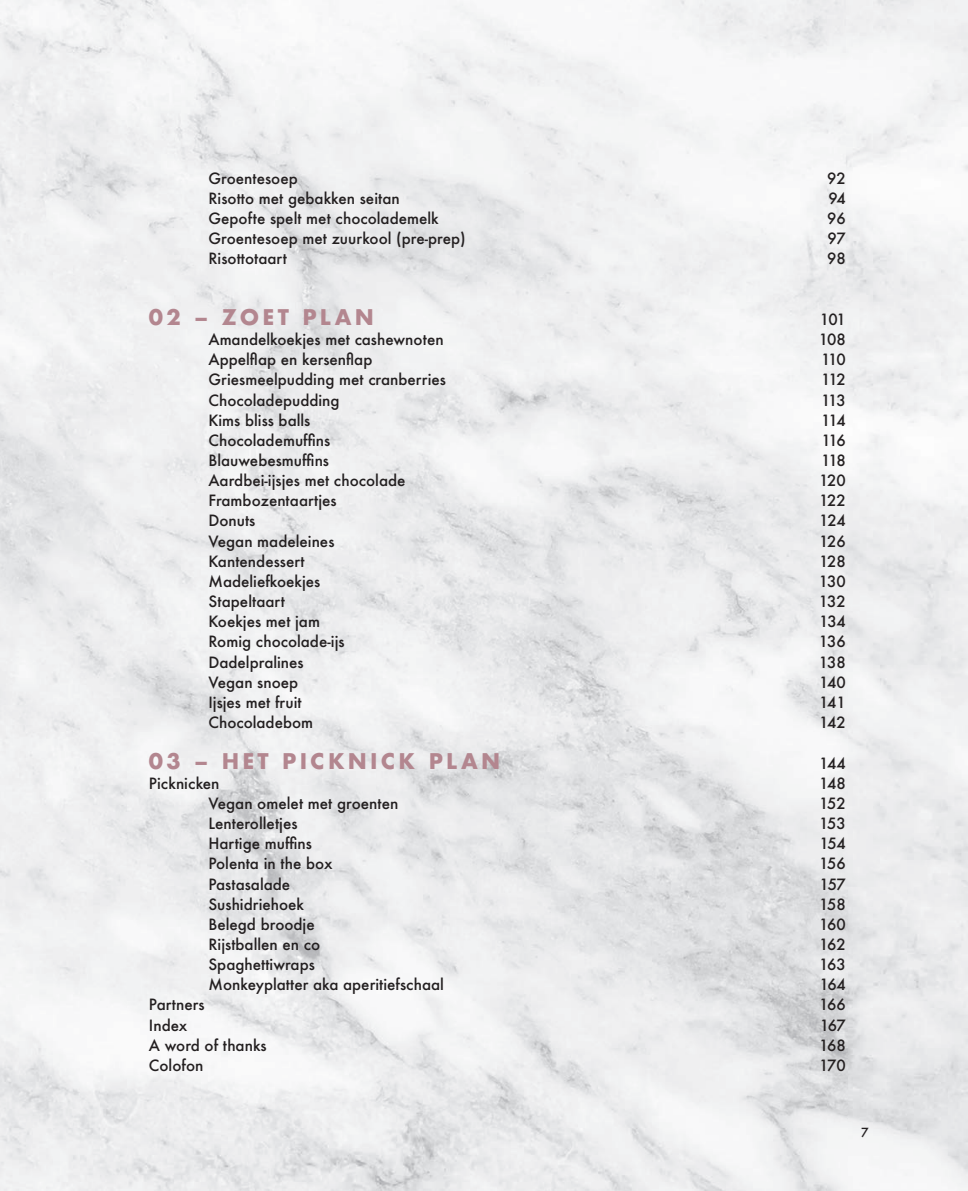
<style>
.page{position:relative;width:968px;height:1191px;background:#fff}
.page>*{position:absolute;margin:0;border:0;box-sizing:border-box;transform-origin:0 0}
.t1{font:700 21px "Futura";letter-spacing:.15em;color:#b3868f}
.t2{font:500 15.05px "Futura";color:#231f20}
.t3{font:500 12.25px "Futura";color:#231f20}
</style>
<div class="page">
<img style="left:0;top:0;width:967px;height:1191px">
<p class="t2" style="left:208px;top:168px;width:91px">Groentesoep</p>
<p class="t2" style="left:827px;top:168px;width:20px">92</p>
<p class="t2" style="left:208px;top:188px;width:193px">Risotto met gebakken seitan</p>
<p class="t2" style="left:828px;top:188px;width:19px">94</p>
<p class="t2" style="left:208px;top:208px;width:232px">Gepofte spelt met chocolademelk</p>
<p class="t2" style="left:827px;top:208px;width:20px">96</p>
<p class="t2" style="left:208px;top:228px;width:259px">Groentesoep met zuurkool (pre-prep)</p>
<p class="t2" style="left:827px;top:228px;width:20px">97</p>
<p class="t2" style="left:208px;top:248px;width:80px">Risottotaart</p>
<p class="t2" style="left:827px;top:248px;width:20px">98</p>
<h1 class="t1" style="left:149px;top:302px;width:226px">02 – ZOET PLAN</h1>
<p class="t2" style="left:819px;top:309px;width:27px">101</p>
<p class="t2" style="left:208px;top:329px;width:237px">Amandelkoekjes met cashewnoten</p>
<p class="t2" style="left:818px;top:329px;width:29px">108</p>
<p class="t2" style="left:208px;top:349px;width:165px">Appelflap en kersenflap</p>
<p class="t2" style="left:820px;top:349px;width:26px">110</p>
<p class="t2" style="left:208px;top:369px;width:239px">Griesmeelpudding met cranberries</p>
<p class="t2" style="left:821px;top:369px;width:26px">112</p>
<p class="t2" style="left:208px;top:389px;width:133px">Chocoladepudding</p>
<p class="t2" style="left:821px;top:389px;width:26px">113</p>
<p class="t2" style="left:208px;top:410px;width:103px">Kims bliss balls</p>
<p class="t2" style="left:821px;top:410px;width:26px">114</p>
<p class="t2" style="left:208px;top:430px;width:123px">Chocolademuffins</p>
<p class="t2" style="left:821px;top:430px;width:26px">116</p>
<p class="t2" style="left:208px;top:450px;width:122px">Blauwebesmuffins</p>
<p class="t2" style="left:821px;top:450px;width:26px">118</p>
<p class="t2" style="left:208px;top:470px;width:198px">Aardbei-ijsjes met chocolade</p>
<p class="t2" style="left:819px;top:470px;width:28px">120</p>
<p class="t2" style="left:208px;top:490px;width:130px">Frambozentaartjes</p>
<p class="t2" style="left:819px;top:490px;width:28px">122</p>
<p class="t2" style="left:208px;top:510px;width:48px">Donuts</p>
<p class="t2" style="left:819px;top:510px;width:28px">124</p>
<p class="t2" style="left:208px;top:531px;width:127px">Vegan madeleines</p>
<p class="t2" style="left:819px;top:531px;width:28px">126</p>
<p class="t2" style="left:208px;top:551px;width:98px">Kantendessert</p>
<p class="t2" style="left:819px;top:551px;width:28px">128</p>
<p class="t2" style="left:208px;top:571px;width:113px">Madeliefkoekjes</p>
<p class="t2" style="left:818px;top:571px;width:28px">130</p>
<p class="t2" style="left:208px;top:591px;width:78px">Stapeltaart</p>
<p class="t2" style="left:818px;top:591px;width:28px">132</p>
<p class="t2" style="left:208px;top:611px;width:113px">Koekjes met jam</p>
<p class="t2" style="left:819px;top:611px;width:28px">134</p>
<p class="t2" style="left:208px;top:631px;width:138px">Romig chocolade-ijs</p>
<p class="t2" style="left:818px;top:631px;width:28px">136</p>
<p class="t2" style="left:208px;top:651px;width:97px">Dadelpralines</p>
<p class="t2" style="left:818px;top:651px;width:28px">138</p>
<p class="t2" style="left:208px;top:672px;width:91px">Vegan snoep</p>
<p class="t2" style="left:819px;top:672px;width:28px">140</p>
<p class="t2" style="left:208px;top:692px;width:95px">Ijsjes met fruit</p>
<p class="t2" style="left:819px;top:692px;width:28px">141</p>
<p class="t2" style="left:208px;top:712px;width:106px">Chocoladebom</p>
<p class="t2" style="left:819px;top:712px;width:28px">142</p>
<h1 class="t1" style="left:149px;top:745px;width:353px">03 – HET PICKNICK PLAN</h1>
<p class="t2" style="left:819px;top:752px;width:28px">144</p>
<p class="t2" style="left:149px;top:772px;width:72px">Picknicken</p>
<p class="t2" style="left:819px;top:772px;width:28px">148</p>
<p class="t2" style="left:208px;top:793px;width:191px">Vegan omelet met groenten</p>
<p class="t2" style="left:819px;top:793px;width:28px">152</p>
<p class="t2" style="left:208px;top:813px;width:91px">Lenterolletjes</p>
<p class="t2" style="left:819px;top:813px;width:28px">153</p>
<p class="t2" style="left:208px;top:833px;width:105px">Hartige muffins</p>
<p class="t2" style="left:819px;top:833px;width:28px">154</p>
<p class="t2" style="left:208px;top:853px;width:125px">Polenta in the box</p>
<p class="t2" style="left:819px;top:853px;width:28px">156</p>
<p class="t2" style="left:208px;top:873px;width:83px">Pastasalade</p>
<p class="t2" style="left:819px;top:873px;width:28px">157</p>
<p class="t2" style="left:208px;top:893px;width:97px">Sushidriehoek</p>
<p class="t2" style="left:819px;top:893px;width:28px">158</p>
<p class="t2" style="left:208px;top:914px;width:108px">Belegd broodje</p>
<p class="t2" style="left:819px;top:914px;width:28px">160</p>
<p class="t2" style="left:208px;top:934px;width:113px">Rijstballen en co</p>
<p class="t2" style="left:819px;top:934px;width:28px">162</p>
<p class="t2" style="left:208px;top:954px;width:108px">Spaghettiwraps</p>
<p class="t2" style="left:819px;top:954px;width:28px">163</p>
<p class="t2" style="left:208px;top:974px;width:237px">Monkeyplatter aka aperitiefschaal</p>
<p class="t2" style="left:819px;top:974px;width:28px">164</p>
<p class="t2" style="left:149px;top:994px;width:57px">Partners</p>
<p class="t2" style="left:819px;top:994px;width:28px">166</p>
<p class="t2" style="left:149px;top:1014px;width:40px">Index</p>
<p class="t2" style="left:819px;top:1014px;width:27px">167</p>
<p class="t2" style="left:149px;top:1035px;width:119px">A word of thanks</p>
<p class="t2" style="left:819px;top:1035px;width:28px">168</p>
<p class="t2" style="left:149px;top:1055px;width:56px">Colofon</p>
<p class="t2" style="left:819px;top:1055px;width:28px">170</p>
<p class="t3" style="left:861px;top:1123px;width:9px">7</p>
</div>
